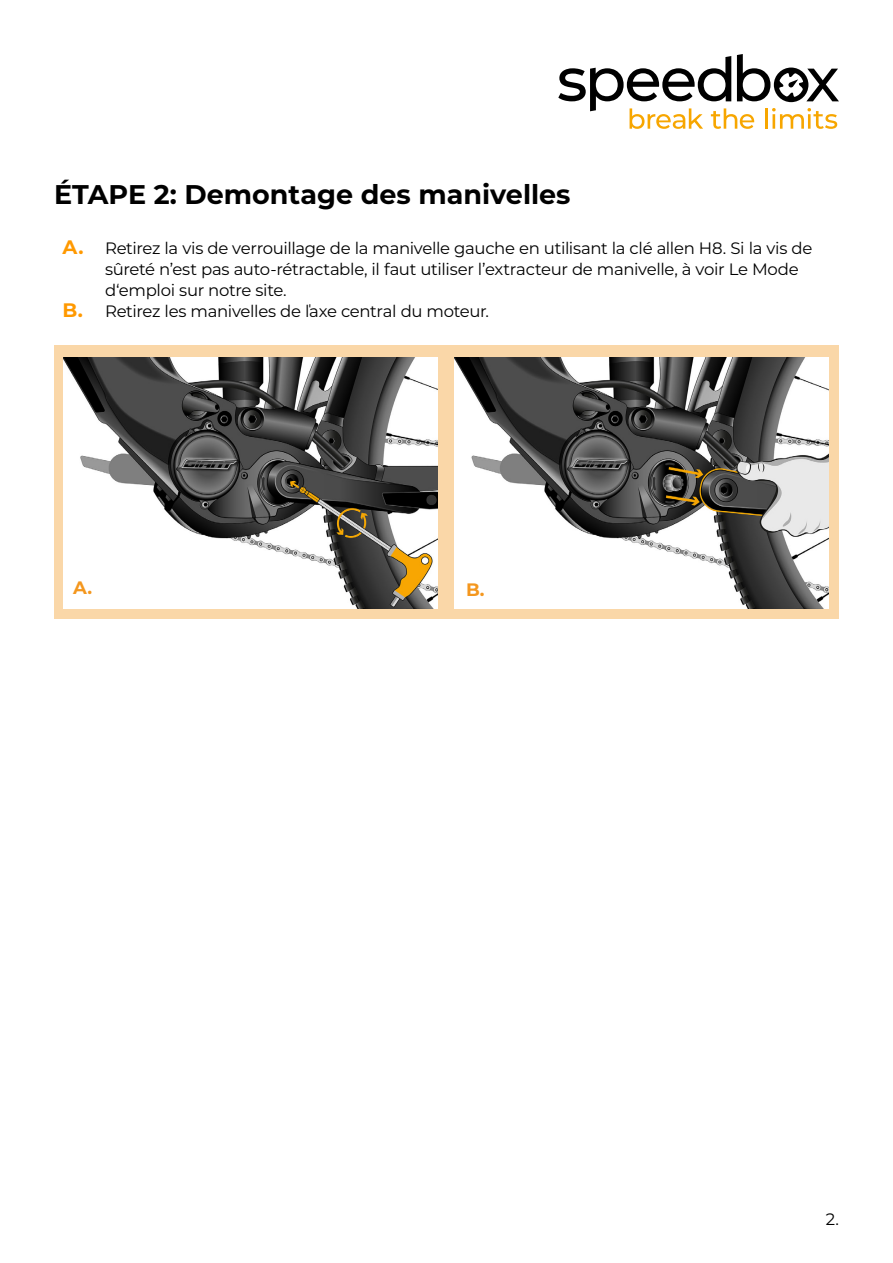
<style>
.page{position:relative;width:893px;height:1263px;background:#fff}
.page>*{position:absolute;margin:0;border:0;box-sizing:border-box;transform-origin:0 0}
.t1{font:700 27px "Montserrat";color:#000}
.t2{font:700 18px "Montserrat";color:#f4971e}
.t3{font:16.5px "Montserrat";letter-spacing:-.02em;color:#000}
.s1{font-weight:700;font-size:19.5px;color:#f90}
</style>
<div class="page">
<svg style="left:558px;top:54px;width:281px;height:75px"></svg>
<div style="left:54px;top:345px;width:785px;height:273px;background:#fad7a8"></div>
<img style="left:63px;top:358px;width:375px;height:251px">
<img style="left:454px;top:357px;width:374px;height:251px">
<h1 class="t1" style="left:54px;top:175px;width:518px">ÉTAPE 2: Demontage des manivelles</h1>
<p class="t3" style="left:63px;top:237px;width:751px"><span class="s1">A.</span> Retirez la vis de verrouillage de la manivelle gauche en utilisant la clé allen H8. Si la vis de</p>
<p class="t3" style="left:105px;top:258px;width:695px">sûreté n’est pas auto-rétractable, il faut utiliser l’extracteur de manivelle, à voir Le Mode</p>
<p class="t3" style="left:105px;top:279px;width:183px">d‘emploi sur notre site.</p>
<p class="t3" style="left:63px;top:300px;width:428px"><span class="s1">B.</span> Retirez les manivelles de ľaxe central du moteur.</p>
<p class="t2" style="left:73px;top:575px;width:21px">A.</p>
<p class="t2" style="left:466px;top:577px;width:20px">B.</p>
<p class="t3" style="left:826px;top:1207px;width:15px">2.</p>
</div>
